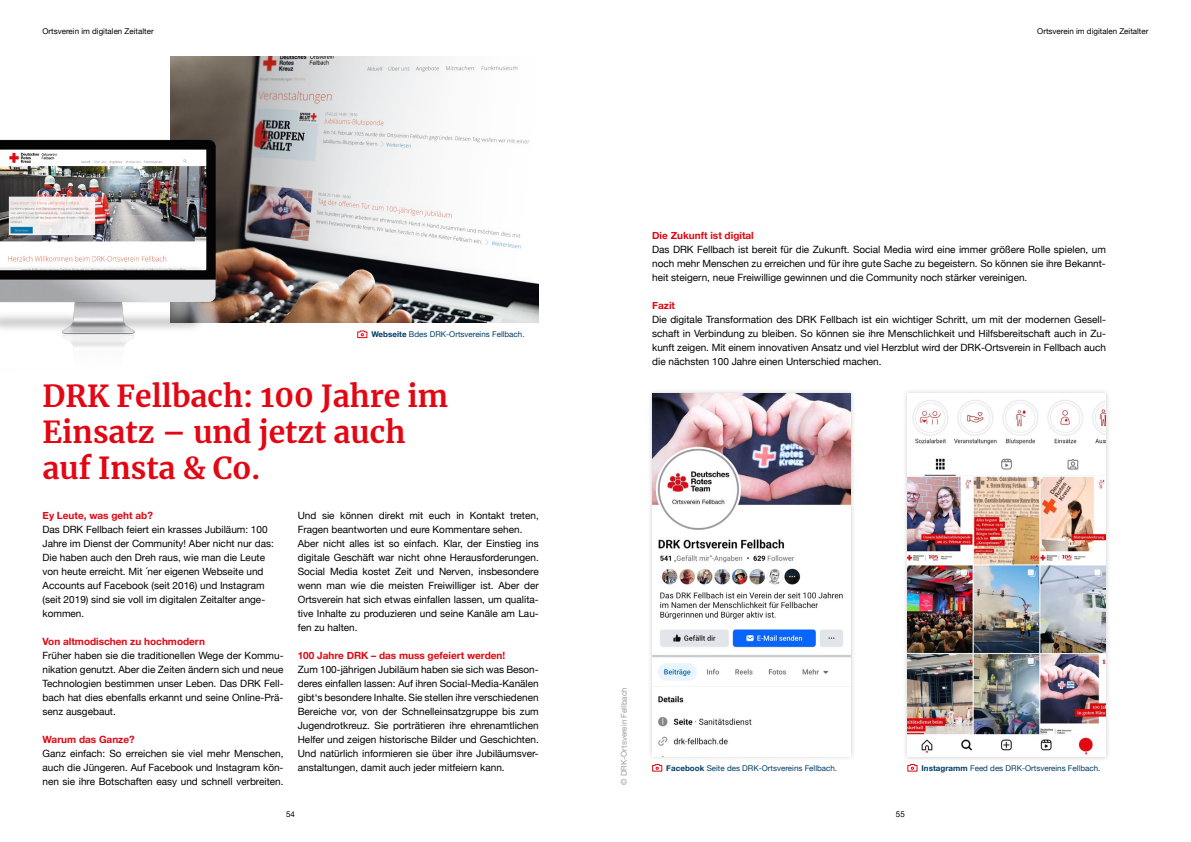
<style>
.page{position:relative;width:1191px;height:842px;background:#fff}
.page>*{position:absolute;margin:0;border:0;box-sizing:border-box;transform-origin:0 0}
.t1{font:700 30px/36px "Merriweather";color:#e30613}
.t2{font:10px/14px "Helvetica Neue";color:#000;text-align:justify}
.t3{font:700 10px "Helvetica Neue";color:#e30613}
.t4{font:8px "Helvetica Neue";color:#003e66}
.t5{font:8px "Helvetica Neue";color:#000}
.t6{font:8px "Helvetica Neue";color:#9d9d9c}
.s1{font-weight:700}
</style>
<div class="page">
<svg style="left:357px;top:330px;width:11px;height:8px"></svg>
<svg style="left:652px;top:764px;width:10px;height:8px"></svg>
<svg style="left:907px;top:764px;width:11px;height:8px"></svg>
<img style="left:170px;top:57px;width:369px;height:266px">
<div style="left:647px;top:388px;width:209px;height:373px;background:#000;opacity:.2"></div>
<img style="left:652px;top:393px;width:198px;height:363px">
<div style="left:902px;top:388px;width:209px;height:374px;background:#000;opacity:.2"></div>
<img style="left:907px;top:394px;width:199px;height:363px">
<img style="left:0;top:94px;width:232px;height:253px">
<p class="t5" style="left:43px;top:25px;width:113px">Ortsverein im digitalen Zeitalter</p>
<p class="t5" style="left:1037px;top:25px;width:113px">Ortsverein im digitalen Zeitalter</p>
<p class="t4" style="left:371px;top:329px;width:155px"><span class="s1">Webseite</span> Bdes DRK-Ortsvereins Fellbach.</p>
<h1 class="t1" style="left:43px;top:377px;width:407px">DRK Fellbach: 100 Jahre im<br>Einsatz – und jetzt auch auf Insta &amp; Co.</h1>
<p class="t3" style="left:43px;top:507px;width:112px">Ey Leute, was geht ab?</p>
<p class="t2" style="left:43px;top:523px;width:233px;text-align:left">Das DRK Fellbach feiert ein krasses Jubiläum: 100<br>Jahre im Dienst der Community! Aber nicht nur das:<br>Die haben auch den Dreh raus, wie man die Leute von heute erreicht. Mit ´ner eigenen Webseite und Accounts auf Facebook (seit 2016) und Instagram (seit 2019) sind sie voll im digitalen Zeitalter ange&shy;kommen.</p>
<p class="t3" style="left:43px;top:633px;width:164px">Von altmodischen zu hochmodern</p>
<p class="t2" style="left:43px;top:649px;width:242px">Früher haben sie die traditionellen Wege der Kommu&shy;nikation genutzt. Aber die Zeiten ändern sich und neue Technologien bestimmen unser Leben. Das DRK Fell&shy;bach hat dies ebenfalls erkannt und seine Online-Prä&shy;senz ausgebaut.</p>
<p class="t3" style="left:43px;top:731px;width:94px">Warum das Ganze?</p>
<p class="t2" style="left:43px;top:747px;width:242px">Ganz einfach: So erreichen sie viel mehr Menschen, auch die Jüngeren. Auf Facebook und Instagram kön&shy;nen sie ihre Botschaften easy und schnell verbreiten.</p>
<p class="t2" style="left:298px;top:509px;width:242px;text-align:left">Und sie können direkt mit euch in Kontakt treten, Fragen beantworten und eure Kommentare sehen.<br>Aber nicht alles ist so einfach. Klar, der Einstieg ins digitale Geschäft war nicht ohne Herausforderungen.<br>Social Media kostet Zeit und Nerven, insbesondere wenn man wie die meisten Freiwilliger ist. Aber der Ortsverein hat sich etwas einfallen lassen, um qualita&shy;tive Inhalte zu produzieren und seine Kanäle am Lau&shy;fen zu halten.</p>
<p class="t3" style="left:298px;top:647px;width:209px">100 Jahre DRK – das muss gefeiert werden!</p>
<p class="t2" style="left:298px;top:663px;width:242px">Zum 100-jährigen Jubiläum haben sie sich was Beson&shy;deres einfallen lassen: Auf ihren Social-Media-Kanälen gibt‘s besondere Inhalte. Sie stellen ihre verschiedenen Bereiche vor, von der Schnelleinsatzgruppe bis zum Jugendrotkreuz. Sie porträtieren ihre ehrenamtlichen Helfer und zeigen historische Bilder und Geschichten.<br>Und natürlich informieren sie über ihre Jubiläumsver&shy;anstaltungen, damit auch jeder mitfeiern kann.</p>
<p class="t3" style="left:652px;top:227px;width:103px">Die Zukunft ist digital</p>
<p class="t2" style="left:652px;top:243px;width:455px">Das DRK Fellbach ist bereit für die Zukunft. Social Media wird eine immer größere Rolle spielen, um noch mehr Menschen zu erreichen und für ihre gute Sache zu begeistern. So können sie ihre Bekannt&shy;heit steigern, neue Freiwillige gewinnen und die Community noch stärker vereinigen.</p>
<p class="t3" style="left:652px;top:297px;width:24px">Fazit</p>
<p class="t2" style="left:652px;top:313px;width:455px">Die digitale Transformation des DRK Fellbach ist ein wichtiger Schritt, um mit der modernen Gesell&shy;schaft in Verbindung zu bleiben. So können sie ihre Menschlichkeit und Hilfsbereitschaft auch in Zu&shy;kunft zeigen. Mit einem innovativen Ansatz und viel Herzblut wird der DRK-Ortsverein in Fellbach auch die nächsten 100 Jahre einen Unterschied machen.</p>
<p class="t6" style="left:618px;top:785px;width:99px;rotate:-90deg">© DRK-Ortsverein Fellbach</p>
<p class="t4" style="left:666px;top:762px;width:172px"><span class="s1">Facebook</span> Seite des DRK-Ortsvereins Fellbach.</p>
<p class="t4" style="left:921px;top:762px;width:180px"><span class="s1">Instagramm</span> Feed des DRK-Ortsvereins Fellbach.</p>
<p class="t5" style="left:286px;top:808px;width:10px">54</p>
<p class="t5" style="left:896px;top:808px;width:10px">55</p>
</div>
